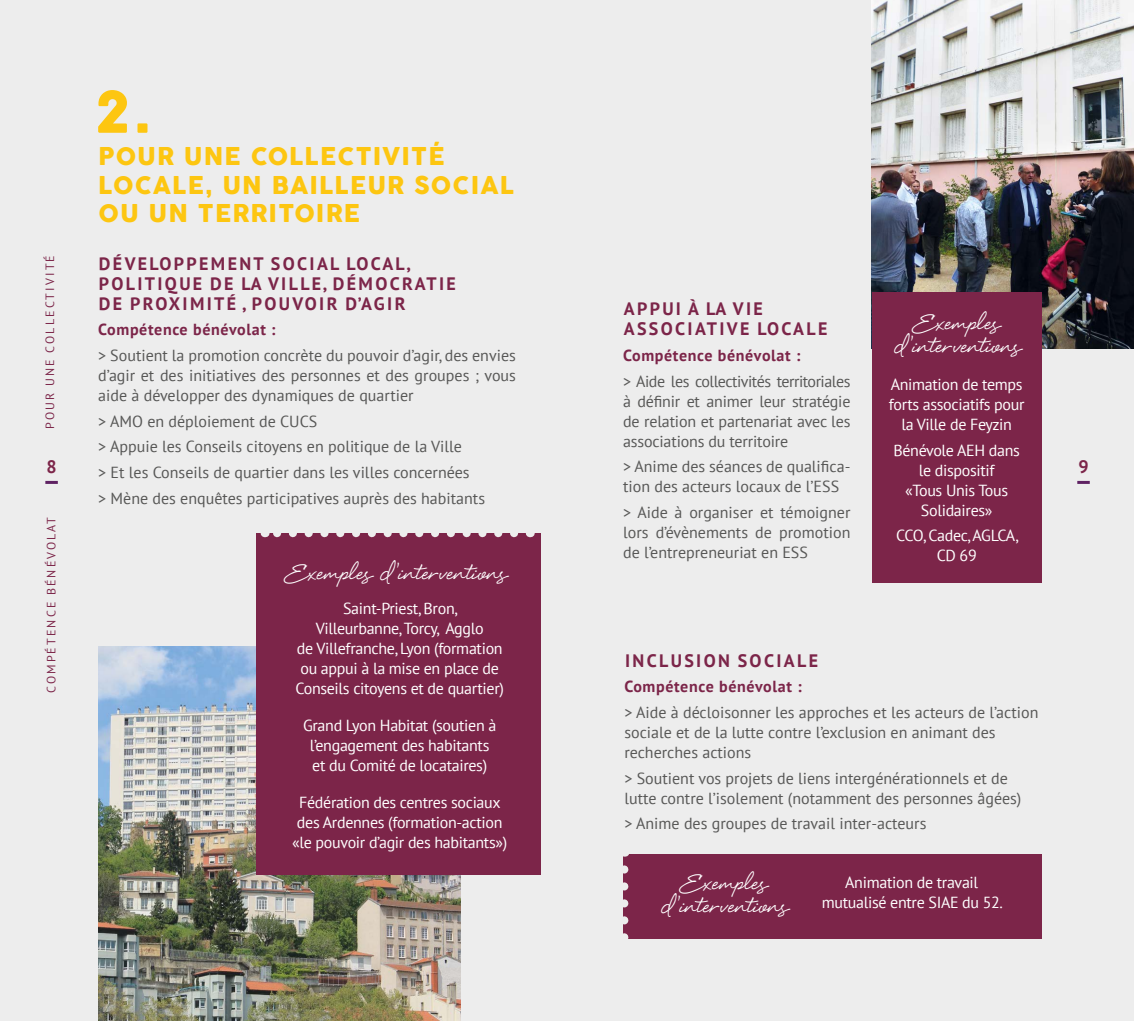
<style>
.page{position:relative;width:1134px;height:1021px;background:#fff}
.page>*{position:absolute;margin:0;border:0;box-sizing:border-box;transform-origin:0 0}
.t1{font:56.4px "COCOGOOSE";color:#fdc611}
.t2{font:42px "Eye Catching Pro";color:#fff}
.t3{font:42px "Eye Catching Pro";letter-spacing:.02em;color:#fff}
.t4{font:24px/28.8px "COCOGOOSE";letter-spacing:.05em;color:#fdc611}
.t5{font:700 18px/20px "PT Sans";letter-spacing:.13em;color:#7c2549}
.t6{font:16px/20px "PT Sans";color:#575756}
.t7{font:16px/20px "PT Sans";letter-spacing:-.02em;color:#fff;text-align:center}
.t8{font:700 16px "PT Sans";letter-spacing:.04em;color:#7c2549}
.t9{font:12px "PT Sans";letter-spacing:.18em;color:#7c2549}
</style>
<div class="page">
<div style="left:0;top:0;width:1134px;height:1020px;background:#ededed"></div>
<svg style="left:1077px;top:481px;width:13px;height:3px"></svg>
<svg style="left:45px;top:481px;width:13px;height:3px"></svg>
<img style="left:98px;top:646px;width:362px;height:374px">
<img style="left:872px;top:0;width:262px;height:349px">
<div style="left:872px;top:292px;width:170px;height:290px;background:#7c2549"></div>
<div style="left:256px;top:533px;width:285px;height:342px;background:#7c2549"></div>
<div style="left:623px;top:854px;width:419px;height:85px;background:#7c2549"></div>
<svg style="left:273px;top:533px;width:241px;height:4px"></svg>
<svg style="left:623px;top:869px;width:5px;height:70px"></svg>
<h1 class="t1" style="left:94px;top:70px;width:58px">2.</h1>
<h3 class="t4" style="left:98px;top:142px;width:417px">POUR UNE COLLECTIVITÉ<br>LOCALE, UN BAILLEUR SOCIAL<br>OU UN TERRITOIRE</h3>
<p class="t5" style="left:99px;top:253px;width:358px">DÉVELOPPEMENT SOCIAL LOCAL,<br>POLITIQUE DE LA VILLE, DÉMOCRATIE<br>DE PROXIMITÉ , POUVOIR D’AGIR</p>
<p class="t8" style="left:98px;top:319px;width:179px">Compétence bénévolat :</p>
<p class="t6" style="left:98px;top:345px;width:419px;text-align:justify">&gt; Soutient la promotion concrète du pouvoir d’agir, des envies d’agir et des initiatives des personnes et des groupes ; vous aide à développer des dynamiques de quartier</p>
<p class="t6" style="left:98px;top:408px;width:388px;line-height:25.6px">&gt; AMO en déploiement de CUCS<br>&gt; Appuie les Conseils citoyens en politique de la Ville<br>&gt; Et les Conseils de quartier dans les villes concernées<br>&gt; Mène des enquêtes participatives auprès des habitants</p>
<p class="t9" style="left:42px;top:428px;width:175px;rotate:-90deg">POUR UNE COLLECTIVITÉ</p>
<p class="t5" style="left:624px;top:298px;width:205px">APPUI À LA VIE<br>ASSOCIATIVE LOCALE</p>
<p class="t8" style="left:623px;top:344px;width:179px">Compétence bénévolat :</p>
<p class="t6" style="left:623px;top:370px;width:229px;text-align:justify">&gt; Aide les collectivités territoriales à définir et animer leur stratégie de relation et partenariat avec les associations du territoire</p>
<p class="t6" style="left:623px;top:456px;width:229px">&gt; Anime des séances de qualifica&shy;tion des acteurs locaux de l’ESS</p>
<p class="t6" style="left:623px;top:502px;width:229px;text-align:justify">&gt; Aide à organiser et témoigner lors d’évènements de promotion de l’entrepreneuriat en ESS</p>
<h2 class="t2" style="left:914px;top:305px;width:86px">Exemples</h2>
<h2 class="t3" style="left:894px;top:328px;width:128px">d’interventions</h2>
<p class="t7" style="left:889px;top:374px;width:137px">Animation de temps forts associatifs pour la Ville de Feyzin</p>
<p class="t7" style="left:893px;top:439px;width:128px">Bénévole AEH dans le dispositif<br>«Tous Unis Tous<br>Solidaires»</p>
<p class="t7" style="left:896px;top:525px;width:124px">CCO, Cadec, AGLCA,<br>CD 69</p>
<p class="t5" style="left:46px;top:456px;width:12px">8</p>
<p class="t5" style="left:1078px;top:456px;width:12px">9</p>
<p class="t9" style="left:44px;top:693px;width:177px;rotate:-90deg">COMPÉTENCE BÉNÉVOLAT</p>
<h2 class="t2" style="left:287px;top:555px;width:221px">Exemples d’interventions</h2>
<p class="t7" style="left:295px;top:598px;width:210px">Saint-Priest, Bron,<br>Villeurbanne, Torcy, Agglo<br>de Villefranche, Lyon (formation ou appui à la mise en place de<br>Conseils citoyens et de quartier)</p>
<p class="t7" style="left:303px;top:715px;width:195px">Grand Lyon Habitat (soutien à l’engagement des habitants et du Comité de locataires)</p>
<p class="t7" style="left:292px;top:792px;width:217px">Fédération des centres sociaux des Ardennes (formation-action «le pouvoir d’agir des habitants»)</p>
<p class="t5" style="left:625px;top:650px;width:194px">INCLUSION SOCIALE</p>
<p class="t8" style="left:624px;top:676px;width:179px">Compétence bénévolat :</p>
<p class="t6" style="left:624px;top:702px;width:416px">&gt; Aide à décloisonner les approches et les acteurs de l’action sociale et de la lutte contre l’exclusion en animant des recherches actions</p>
<p class="t6" style="left:624px;top:767px;width:399px">&gt; Soutient vos projets de liens intergénérationnels et de lutte contre l’isolement (notamment des personnes âgées)</p>
<p class="t6" style="left:624px;top:813px;width:304px">&gt; Anime des groupes de travail inter-acteurs</p>
<h2 class="t2" style="left:682px;top:865px;width:86px">Exemples</h2>
<h2 class="t3" style="left:661px;top:889px;width:128px">d’interventions</h2>
<p class="t7" style="left:822px;top:871px;width:183px">Animation de travail mutualisé entre SIAE du 52.</p>
</div>
